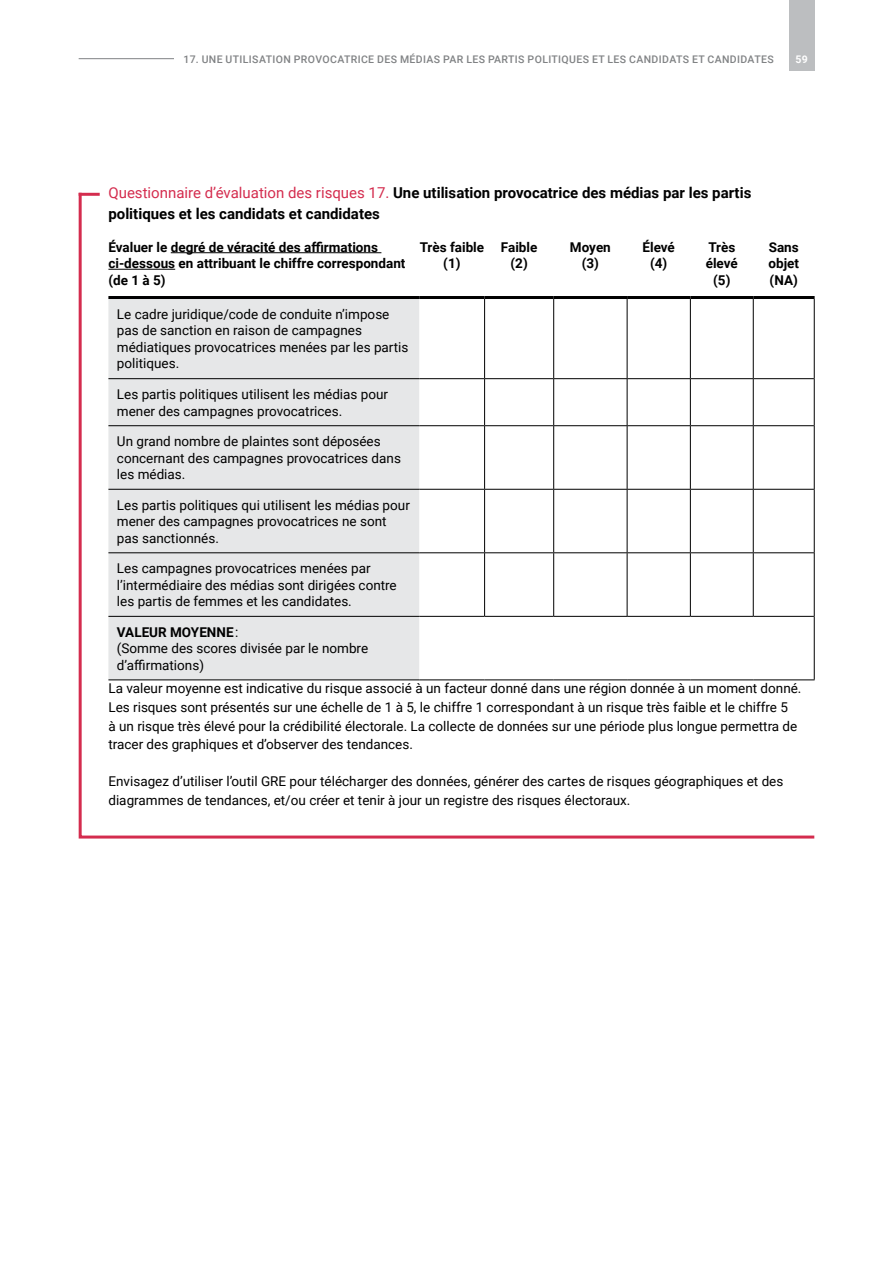
<style>
.page{position:relative;width:893px;height:1263px;background:#fff}
.page>*{position:absolute;margin:0;border:0;box-sizing:border-box;transform-origin:0 0}
.Figure_box_table_title{font:700 15px/20.2px "Roboto";color:#000}
.Table_body{font:13.5px/16.5px "Roboto";color:#000}
.Box_text{font:13.5px/18.8px "Roboto";color:#000}
.Table_body-2{font:700 13.5px/16.5px "Roboto";color:#000;text-align:center}
.Page_header_right{font:500 10.5px "Roboto";letter-spacing:.035em;color:#808284}
.t1{font:700 10.5px "Roboto";color:#fff}
.s1{font-weight:400;color:#d42c4e}
.s2{font-weight:700}
</style>
<div class="page">
<svg style="left:78px;top:192px;width:737px;height:647px"></svg>
<hr style="left:79px;top:193px;width:21px;height:3px;background:#d42c4e">
<hr style="left:79px;top:58px;width:695px;height:1px;background:#808284">
<div style="left:789px;top:0;width:25px;height:70px;background:#bcbec0"></div>
<div style="left:175px;top:54px;width:599px;height:9px;background:#fff"></div>
<p class="Page_header_right" style="left:183px;top:52px;width:592px">17. UNE UTILISATION PROVOCATRICE DES MÉDIAS PAR LES PARTIS POLITIQUES ET LES CANDIDATS ET CANDIDATES</p>
<p class="t1" style="left:795px;top:52px;width:14px">59</p>
<p class="Figure_box_table_title" style="left:108px;top:182px;width:644px"><span class="s1">Questionnaire d’évaluation des risques 17.</span> Une utilisation provocatrice des médias par les partis politiques et les candidats et candidates</p>
<p class="Table_body-2" style="left:108px;top:238px;width:299px;text-align:left">Évaluer le degré de véracité des affirmations ci-dessous en attribuant le chiffre correspondant (de 1 à 5)</p>
<p class="Table_body-2" style="left:420px;top:238px;width:66px">Très faible (1)</p>
<p class="Table_body-2" style="left:501px;top:238px;width:38px">Faible (2)</p>
<p class="Table_body-2" style="left:570px;top:238px;width:42px">Moyen (3)</p>
<p class="Table_body-2" style="left:642px;top:238px;width:34px">Élevé (4)</p>
<p class="Table_body-2" style="left:706px;top:238px;width:34px">Très élevé (5)</p>
<p class="Table_body-2" style="left:768px;top:238px;width:32px;text-align:justify">Sans objet (NA)</p>
<p class="Table_body" style="left:117px;top:305px;width:293px">Le cadre juridique/code de conduite n’impose pas de sanction en raison de campagnes médiatiques provocatrices menées par les partis politiques.</p>
<p class="Table_body" style="left:117px;top:385px;width:273px">Les partis politiques utilisent les médias pour mener des campagnes provocatrices.</p>
<p class="Table_body" style="left:117px;top:432px;width:286px">Un grand nombre de plaintes sont déposées concernant des campagnes provocatrices dans les médias.</p>
<p class="Table_body" style="left:117px;top:496px;width:294px">Les partis politiques qui utilisent les médias pour mener des campagnes provocatrices ne sont pas sanctionnés.</p>
<p class="Table_body" style="left:117px;top:560px;width:281px">Les campagnes provocatrices menées par l’intermédiaire des médias sont dirigées contre les partis de femmes et les candidates.</p>
<p class="Table_body" style="left:117px;top:623px;width:253px"><span class="s2">VALEUR MOYENNE</span> :<br>(Somme des scores divisée par le nombre d’affirmations)</p>
<p class="Box_text" style="left:108px;top:678px;width:695px">La valeur moyenne est indicative du risque associé à un facteur donné dans une région donnée à un moment donné.<br>Les risques sont présentés sur une échelle de 1 à 5, le chiffre 1 correspondant à un risque très faible et le chiffre 5<br>à un risque très élevé pour la crédibilité électorale. La collecte de données sur une période plus longue permettra de tracer des graphiques et d’observer des tendances.</p>
<p class="Box_text" style="left:108px;top:771px;width:676px">Envisagez d’utiliser l’outil GRE pour télécharger des données, générer des cartes de risques géographiques et des diagrammes de tendances, et/ou créer et tenir à jour un registre des risques électoraux.</p>
</div>
